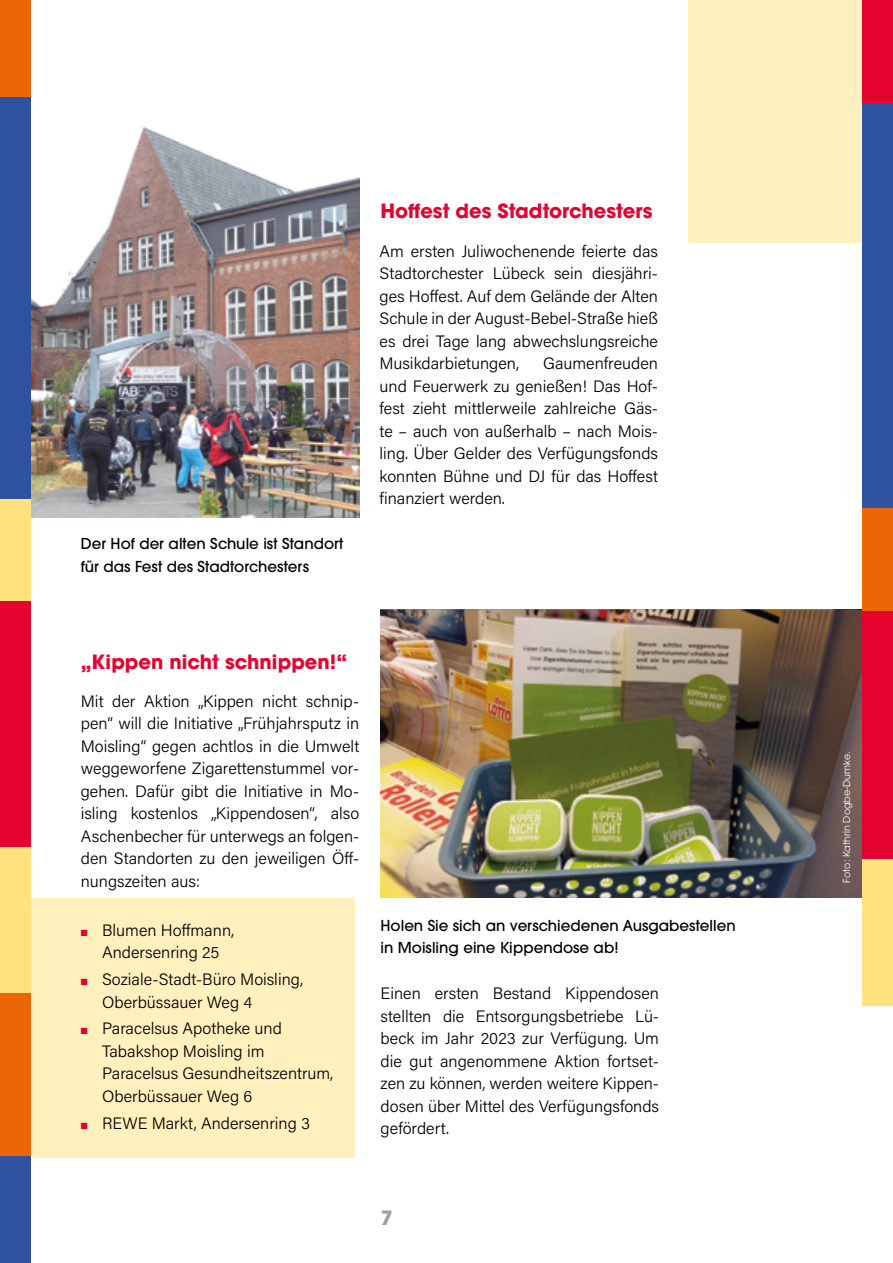
<style>
.page{position:relative;width:893px;height:1263px;background:#fff}
.page>*{position:absolute;margin:0;border:0;box-sizing:border-box;transform-origin:0 0}
.t1{font:700 19.5px "ITC Avant Garde Pro";color:#e4032e}
.t2{font:700 19.5px "ITC Avant Garde Pro";color:#9f9f9f}
.t3{font:16.5px/22.5px "Acumin Variable Concept";color:#000;text-align:justify}
.t4{font:500 15px/22.5px "ITC Avant Garde Pro";color:#000}
.t5{font:9.6px "ITC Avant Garde Pro";color:#fff}
.s1{color:#e4032e}
</style>
<div class="page">
<div style="left:689px;top:0;width:204px;height:242px;background:#fff0be"></div>
<img style="left:381px;top:609px;width:481px;height:288px">
<div style="left:31px;top:898px;width:323px;height:260px;background:#fff0be"></div>
<img style="left:31px;top:127px;width:328px;height:390px">
<div style="left:862px;top:91px;width:31px;height:417px;background:#2f52a0"></div>
<div style="left:862px;top:809px;width:31px;height:197px;background:#ffe17e"></div>
<div style="left:862px;top:0;width:31px;height:103px;background:#e4032e"></div>
<div style="left:862px;top:529px;width:31px;height:330px;background:#e4032e"></div>
<div style="left:862px;top:508px;width:31px;height:102px;background:#ec6608"></div>
<div style="left:0;top:0;width:31px;height:98px;background:#ec6608"></div>
<div style="left:0;top:992px;width:31px;height:167px;background:#ec6608"></div>
<div style="left:0;top:98px;width:31px;height:401px;background:#2f52a0"></div>
<div style="left:0;top:797px;width:31px;height:195px;background:#ffe17e"></div>
<div style="left:0;top:601px;width:31px;height:246px;background:#e4032e"></div>
<div style="left:0;top:499px;width:31px;height:102px;background:#ffe17e"></div>
<div style="left:0;top:1156px;width:31px;height:107px;background:#2f52a0"></div>
<p class="t4" style="left:81px;top:532px;width:264px">Der Hof der alten Schule ist Standort für das Fest des Stadtorchesters</p>
<p class="t1" style="left:381px;top:198px;width:273px">Hoffest des Stadtorchesters</p>
<p class="t3" style="left:379px;top:239px;width:280px">Am ersten Juliwochenende feierte das Stadtorchester Lübeck sein diesjähri&shy;ges Hoffest. Auf dem Gelände der Alten Schule in der August-Bebel-Straße hieß es drei Tage lang abwechslungsreiche Musikdarbietungen,</p>
<p class="t3" style="left:379px;top:351px;width:280px;text-indent:164px">Gaumenfreuden und Feuerwerk zu genießen! Das Hof&shy;fest zieht mittlerweile zahlreiche Gäs&shy;te – auch von außerhalb – nach Mois&shy;ling. Über Gelder des Verfügungsfonds konnten Bühne und DJ für das Hoffest finanziert werden.</p>
<p class="t1" style="left:81px;top:648px;width:268px">„Kippen nicht schnippen!“</p>
<p class="t3" style="left:81px;top:689px;width:280px">Mit der Aktion „Kippen nicht schnip&shy;pen“ will die Initiative „Frühjahrsputz in Moisling“ gegen achtlos in die Umwelt weggeworfene Zigarettenstummel vor&shy;gehen. Dafür gibt die Initiative in Mo&shy;isling kostenlos „Kippendosen“, also Aschenbecher für unterwegs an folgen&shy;den Standorten zu den jeweiligen Öff&shy;nungszeiten aus:</p>
<p class="t3" style="left:81px;top:918px;width:155px;text-align:center"><span class="s1">■</span> Blumen Hoffmann,<br>Andersenring 25</p>
<p class="t3" style="left:102px;top:967px;width:203px;text-indent:-21px"><span class="s1">■</span> Soziale-Stadt-Büro Moisling,<br>Oberbüssauer Weg 4</p>
<p class="t3" style="left:102px;top:1017px;width:233px;text-align:left;text-indent:-21px"><span class="s1">■</span> Paracelsus Apotheke und<br>Tabakshop Moisling im<br>Paracelsus Gesundheitszentrum,<br>Oberbüssauer Weg 6</p>
<p class="t3" style="left:81px;top:1111px;width:231px"><span class="s1">■</span> REWE Markt, Andersenring 3</p>
<p class="t4" style="left:381px;top:914px;width:357px">Holen Sie sich an verschiedenen Ausgabestellen in Moisling eine Kippendose ab!</p>
<p class="t3" style="left:381px;top:981px;width:280px">Einen ersten Bestand Kippendosen stellten die Entsorgungsbetriebe Lü&shy;beck im Jahr 2023 zur Verfügung. Um die gut angenommene Aktion fortset&shy;zen zu können, werden weitere Kippen&shy;dosen über Mittel des Verfügungsfonds gefördert.</p>
<p class="t2" style="left:381px;top:1205px;width:14px">7</p>
<p class="t5" style="left:840px;top:883px;width:133px;rotate:-90deg">Foto: Kathrin Dogbe-Dumke.</p>
</div>
